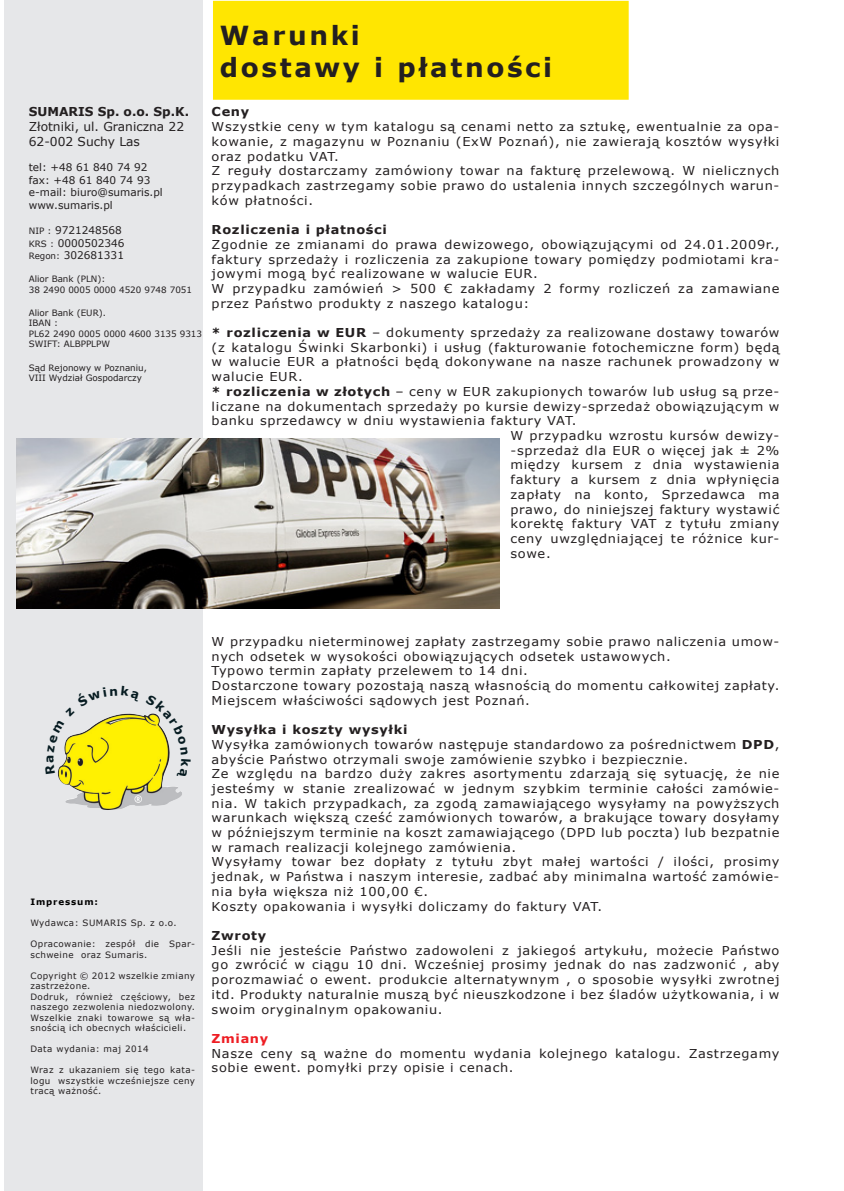
<style>
.page{position:relative;width:844px;height:1191px;background:#fff}
.page>*{position:absolute;margin:0;border:0;box-sizing:border-box;transform-origin:0 0}
.t1{font:700 26.25px "Verdana";letter-spacing:.1em;color:#231f20}
.t2{font:12.25px/14.7px "Verdana";letter-spacing:.05em;color:#231f20;text-align:justify;scale:1.06 1}
.t3{font:700 12.25px "Verdana";letter-spacing:.05em;color:#231f20;scale:1.06 1}
.t4{font:12.25px "Verdana";color:#231f20}
.t5{font:700 12.25px "Verdana";color:#231f20}
.t6{font:700 12.25px "Verdana";letter-spacing:.05em;color:#ee1d23;scale:1.06 1}
.t7{font:10.5px "Verdana";color:#231f20}
.t8{font:8.75px/10.5px "Verdana";letter-spacing:.05em;color:#231f20}
.t9{font:8.75px/10.5px "Verdana";color:#231f20}
.t10{font:700 8.75px "Verdana";letter-spacing:.1em;color:#000}
.s1{font-size:8.75px}
.s2{font-weight:700}
</style>
<div class="page">
<div style="left:4px;top:0;width:199px;height:1191px;background:#e6e7e9"></div>
<img style="left:58px;top:715px;width:124px;height:95px">
<div style="left:214px;top:2px;width:413px;height:97px;background:#ffe601"></div>
<div style="left:213px;top:1px;width:415px;height:99px;border:2px solid #ffe601"></div>
<img style="left:16px;top:439px;width:483px;height:170px">
<svg style="left:58px;top:713px;width:82px;height:61px"></svg>
<svg style="left:146px;top:713px;width:36px;height:64px"></svg>
<p class="t1" style="left:220px;top:17px;width:141px">Warunki</p>
<p class="t1" style="left:220px;top:48px;width:334px">dostawy i płatności</p>
<p class="t5" style="left:29px;top:103px;width:162px">SUMARIS Sp. o.o. Sp.K.</p>
<p class="t4" style="left:29px;top:118px;width:157px">Złotniki, ul. Graniczna 22</p>
<p class="t4" style="left:29px;top:133px;width:113px">62-002 Suchy Las</p>
<p class="t7" style="left:29px;top:160px;width:120px">tel: +48 61 840 74 92</p>
<p class="t7" style="left:29px;top:173px;width:123px">fax: +48 61 840 74 93</p>
<p class="t7" style="left:29px;top:185px;width:135px">e-mail: biuro@sumaris.pl</p>
<p class="t7" style="left:29px;top:198px;width:85px">www.sumaris.pl</p>
<p class="t7" style="left:29px;top:223px;width:95px"><span class="s1">NIP :</span> 9721248568</p>
<p class="t7" style="left:29px;top:236px;width:97px"><span class="s1">KRS :</span> 0000502346</p>
<p class="t7" style="left:29px;top:248px;width:97px"><span class="s1">Regon:</span> 302681331</p>
<p class="t9" style="left:29px;top:274px;width:78px">Alior Bank (PLN):</p>
<p class="t9" style="left:29px;top:284px;width:165px">38 2490 0005 0000 4520 9748 7051</p>
<p class="t9" style="left:29px;top:307px;width:79px">Alior Bank (EUR).</p>
<p class="t8" style="left:29px;top:318px;width:31px">IBAN :</p>
<p class="t9" style="left:29px;top:328px;width:175px">PL62 2490 0005 0000 4600 3135 9313<br>SWIFT: ALBPPLPW</p>
<p class="t9" style="left:29px;top:362px;width:120px">Sąd Rejonowy w Poznaniu,</p>
<p class="t9" style="left:29px;top:372px;width:115px">VIII Wydział Gospodarczy</p>
<p class="t3" style="left:211px;top:103px;width:37px">Ceny</p>
<p class="t2" style="left:211px;top:119px;width:537px">Wszystkie ceny w tym katalogu są cenami netto za sztukę, ewentualnie za opa&shy;kowanie, z magazynu w Poznaniu (ExW Poznań), nie zawierają kosztów wysyłki oraz podatku VAT.</p>
<p class="t2" style="left:211px;top:163px;width:537px">Z reguły dostarczamy zamówiony towar na fakturę przelewową. W nielicznych przypadkach zastrzegamy sobie prawo do ustalenia innych szczególnych warun&shy;ków płatności.</p>
<p class="t3" style="left:211px;top:221px;width:167px">Rozliczenia i płatności</p>
<p class="t2" style="left:211px;top:237px;width:537px">Zgodnie ze zmianami do prawa dewizowego, obowiązującymi od 24.01.2009r., faktury sprzedaży i rozliczenia za zakupione towary pomiędzy podmiotami kra&shy;jowymi mogą być realizowane w walucie EUR.</p>
<p class="t2" style="left:211px;top:281px;width:537px">W przypadku zamówień &gt; 500 € zakładamy 2 formy rozliczeń za zamawiane przez Państwo produkty z naszego katalogu:</p>
<p class="t2" style="left:211px;top:325px;width:537px"><span class="s2">* rozliczenia w EUR</span> – dokumenty sprzedaży za realizowane dostawy towarów (z katalogu Świnki Skarbonki) i usług (fakturowanie fotochemiczne form) będą w walucie EUR a płatności będą dokonywane na nasze rachunek prowadzony w walucie EUR.</p>
<p class="t2" style="left:211px;top:384px;width:537px"><span class="s2">* rozliczenia w złotych</span> – ceny w EUR zakupionych towarów lub usług są prze&shy;liczane na dokumentach sprzedaży po kursie dewizy-sprzedaż obowiązującym w banku sprzedawcy w dniu wystawienia faktury VAT.</p>
<p class="t2" style="left:510px;top:428px;width:255px">W przypadku wzrostu kursów dewizy--sprzedaż dla EUR o więcej jak ± 2% między kursem z dnia wystawienia faktury a kursem z dnia wpłynięcia zapłaty na konto, Sprzedawca ma prawo, do niniejszej faktury wystawić korektę faktury VAT z tytułu zmiany ceny uwzględniającej te różnice kur&shy;sowe.</p>
<p class="t10" style="left:30px;top:896px;width:69px">Impressum:</p>
<p class="t8" style="left:30px;top:917px;width:148px">Wydawca: SUMARIS Sp. z o.o.</p>
<p class="t8" style="left:30px;top:938px;width:166px">Opracowanie: zespół die Spar&shy;schweine oraz Sumaris.</p>
<p class="t8" style="left:30px;top:970px;width:166px">Copyright © 2012 wszelkie zmiany zastrzeżone.</p>
<p class="t8" style="left:30px;top:991px;width:166px">Dodruk, również częściowy, bez naszego zezwolenia niedozwolony.</p>
<p class="t8" style="left:30px;top:1012px;width:166px">Wszelkie znaki towarowe są wła&shy;snością ich obecnych właścicieli.</p>
<p class="t8" style="left:30px;top:1043px;width:120px">Data wydania: maj 2014</p>
<p class="t8" style="left:30px;top:1064px;width:166px;text-align:justify">Wraz z ukazaniem się tego kata&shy;logu wszystkie wcześniejsze ceny tracą ważność.</p>
<p class="t2" style="left:211px;top:634px;width:537px">W przypadku nieterminowej zapłaty zastrzegamy sobie prawo naliczenia umow&shy;nych odsetek w wysokości obowiązujących odsetek ustawowych.</p>
<p class="t2" style="left:211px;top:663px;width:300px">Typowo termin zapłaty przelewem to 14 dni.</p>
<p class="t2" style="left:211px;top:678px;width:537px">Dostarczone towary pozostają naszą własnością do momentu całkowitej zapłaty.<br>Miejscem właściwości sądowych jest Poznań.</p>
<p class="t3" style="left:211px;top:721px;width:186px">Wysyłka i koszty wysyłki</p>
<p class="t2" style="left:211px;top:737px;width:537px">Wysyłka zamówionych towarów następuje standardowo za pośrednictwem <span class="s2">DPD</span>, abyście Państwo otrzymali swoje zamówienie szybko i bezpiecznie.</p>
<p class="t2" style="left:211px;top:766px;width:537px">Ze względu na bardzo duży zakres asortymentu zdarzają się sytuację, że nie jesteśmy w stanie zrealizować w jednym szybkim terminie całości zamówie&shy;nia. W takich przypadkach, za zgodą zamawiającego wysyłamy na powyższych warunkach większą cześć zamówionych towarów, a brakujące towary dosyłamy w późniejszym terminie na koszt zamawiającego (DPD lub poczta) lub bezpatnie w ramach realizacji kolejnego zamówienia.</p>
<p class="t2" style="left:211px;top:854px;width:537px">Wysyłamy towar bez dopłaty z tytułu zbyt małej wartości / ilości, prosimy jednak, w Państwa i naszym interesie, zadbać aby minimalna wartość zamówie&shy;nia była większa niż 100,00 €.</p>
<p class="t2" style="left:211px;top:898px;width:370px">Koszty opakowania i wysyłki doliczamy do faktury VAT.</p>
<p class="t3" style="left:211px;top:927px;width:53px">Zwroty</p>
<p class="t2" style="left:211px;top:942px;width:537px">Jeśli nie jesteście Państwo zadowoleni z jakiegoś artykułu, możecie Państwo go zwrócić w ciągu 10 dni. Wcześniej prosimy jednak do nas zadzwonić , aby porozmawiać o ewent. produkcie alternatywnym , o sposobie wysyłki zwrotnej itd. Produkty naturalnie muszą być nieuszkodzone i bez śladów użytkowania, i w swoim oryginalnym opakowaniu.</p>
<p class="t6" style="left:211px;top:1029px;width:55px">Zmiany</p>
<p class="t2" style="left:211px;top:1045px;width:537px">Nasze ceny są ważne do momentu wydania kolejnego katalogu. Zastrzegamy sobie ewent. pomyłki przy opisie i cenach.</p>
</div>
